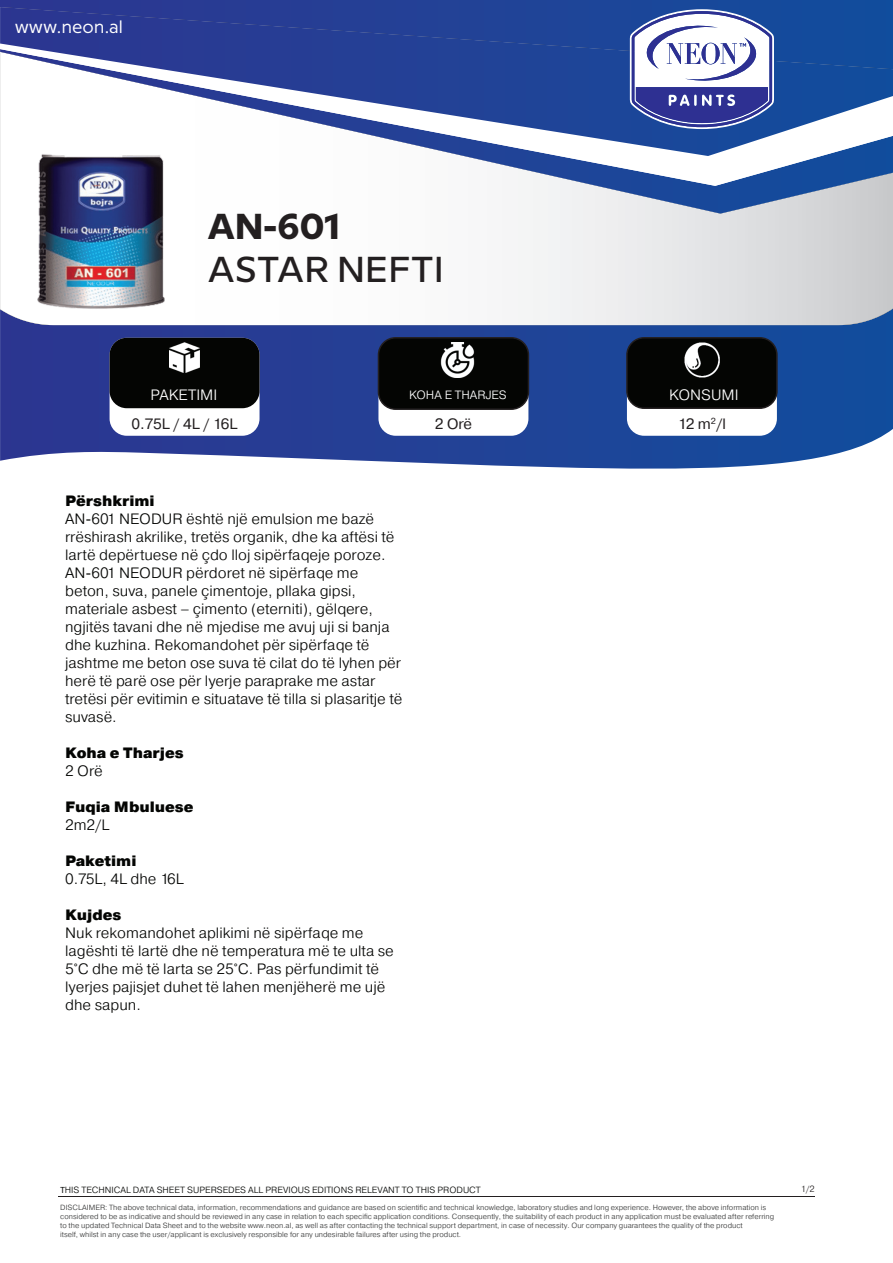
<style>
.page{position:relative;width:893px;height:1263px;background:#fff}
.page>*{position:absolute;margin:0;border:0;box-sizing:border-box;transform-origin:0 0}
.t1{font:500 36px "Milliard";color:#231f20}
.t2{font:700 36px "Milliard";color:#231f20}
.t3{font:18px "Milliard";color:#fff}
.t4{font:300 15px/18px "Pragmatica";color:#040503}
.t5{font:900 15px "Pragmatica";color:#040503}
.t6{font:15px "Pragmatica";letter-spacing:-.015em;color:#231f20}
.t7{font:300 15px "Pragmatica";color:#fff}
.t8{font:300 12px "Pragmatica";color:#fff}
.t9{font:300 9px "Pragmatica";color:#060705}
.t10{font:300 9px "Pragmatica";color:#231f20}
.t11{font:300 7.5px/9px "Pragmatica";color:#333434}
.s1{font-family:"Myriad Pro";font-weight:400}
</style>
<div class="page">
<svg style="left:0;top:325px;width:893px;height:144px;background:#3654a1"></svg>
<svg style="left:518px;top:214px;width:375px;height:111px"></svg>
<svg style="left:518px;top:186px;width:375px;height:28px"></svg>
<div style="left:110px;top:338px;width:150px;height:98px;background:#fff;border-radius:17px"></div>
<div style="left:110px;top:338px;width:150px;height:70px;background:#040503;border-radius:17px"></div>
<svg style="left:464px;top:156px;width:429px;height:30px"></svg>
<svg style="left:344px;top:129px;width:549px;height:27px"></svg>
<div style="left:378px;top:338px;width:150px;height:98px;background:#fff;border-radius:17px"></div>
<div style="left:378px;top:338px;width:150px;height:71px;background:#040503;border-radius:17px"></div>
<div style="left:378px;top:337px;width:151px;height:73px;border:2px solid #231f20;border-radius:17px"></div>
<div style="left:627px;top:338px;width:150px;height:98px;background:#fff;border-radius:17px"></div>
<div style="left:627px;top:338px;width:150px;height:70px;background:#040503;border-radius:17px"></div>
<div style="left:626px;top:337px;width:152px;height:72px;border:2px solid #231f20;border-radius:17px"></div>
<hr style="left:58px;top:1196px;width:757px;height:1px;background:#231f20">
<svg style="left:0;top:0;width:893px;height:129px"></svg>
<img style="left:170px;top:342px;width:30px;height:30px">
<img style="left:684px;top:342px;width:36px;height:36px">
<img style="left:440px;top:342px;width:35px;height:36px">
<img style="left:0;top:106px;width:245px;height:231px">
<h2 class="t3" style="left:15px;top:14px;width:110px">www.neon.al</h2>
<h1 class="t2" style="left:207px;top:199px;width:134px">AN-601</h1>
<h1 class="t1" style="left:207px;top:243px;width:238px">ASTAR NEFTI</h1>
<h3 class="t7" style="left:151px;top:385px;width:68px">PAKETIMI</h3>
<h3 class="t8" style="left:409px;top:387px;width:99px">KOHA E THARJES</h3>
<h3 class="t7" style="left:669px;top:385px;width:71px">KONSUMI</h3>
<h3 class="t6" style="left:132px;top:414px;width:107px">0.75L / 4L / 16L</h3>
<h3 class="t6" style="left:678px;top:414px;width:49px">12 m<sup>2</sup>/l</h3>
<h3 class="t6" style="left:435px;top:414px;width:39px">2 Orë</h3>
<h3 class="t5" style="left:65px;top:491px;width:91px">Përshkrimi</h3>
<p class="t4" style="left:65px;top:509px;width:339px">AN-601 NEODUR është një emulsion me bazë rrëshirash akrilike, tretës organik, dhe ka aftësi të lartë depërtuese në çdo lloj sipërfaqeje poroze.<br>AN-601 NEODUR përdoret në sipërfaqe me beton, suva, panele çimentoje, pllaka gipsi, materiale asbest – çimento (eterniti), gëlqere, ngjitës tavani dhe në mjedise me avuj uji si banja dhe kuzhina. Rekomandohet për sipërfaqe të jashtme me beton ose suva të cilat do të lyhen për herë të parë ose për lyerje paraprake me astar tretësi për evitimin e situatave të tilla si plasaritje të suvasë.</p>
<h3 class="t5" style="left:65px;top:743px;width:120px">Koha e Tharjes</h3>
<h3 class="t4" style="left:65px;top:761px;width:39px">2 Orë</h3>
<h3 class="t5" style="left:65px;top:797px;width:130px">Fuqia Mbuluese</h3>
<h3 class="t4" style="left:65px;top:815px;width:46px">2m2/L</h3>
<h3 class="t5" style="left:65px;top:851px;width:73px">Paketimi</h3>
<h3 class="t4" style="left:65px;top:869px;width:120px">0.75L, 4L dhe 16L</h3>
<h3 class="t5" style="left:65px;top:905px;width:58px">Kujdes</h3>
<h3 class="t4" style="left:65px;top:923px;width:330px">Nuk rekomandohet aplikimi në sipërfaqe me lagështi të lartë dhe në temperatura më te ulta se 5°C dhe më të larta se 25°C. Pas përfundimit të lyerjes pajisjet duhet të lahen menjëherë me ujë dhe sapun.</h3>
<p class="t9" style="left:60px;top:1184px;width:422px"><span class="s1">Τ</span>HIS TECHNICAL DATA SHEET SUPERSEDES ALL PREVIOUS EDITIONS RELEVANT TO THIS PRODUCT</p>
<p class="t10" style="left:801px;top:1183px;width:16px">1/2</p>
<p class="t11" style="left:60px;top:1203px;width:715px">DISCLAIMER: The above technical data, information, recommendations and guidance are based on scientific and technical knowledge, laboratory studies and long experience. However, the above information is considered to be as indicative and should be reviewed in any case in relation to each specific application conditions. Consequently, the suitability of each product in any application must be evaluated after referring to the updated Technical Data Sheet and to the website www.neon.al, as well as after contacting the technical support department, in case of necessity. Our company guarantees the quality of the product<br>itself, whilst in any case the user/applicant is exclusively responsible for any undesirable failures after using the product.</p>
</div>
